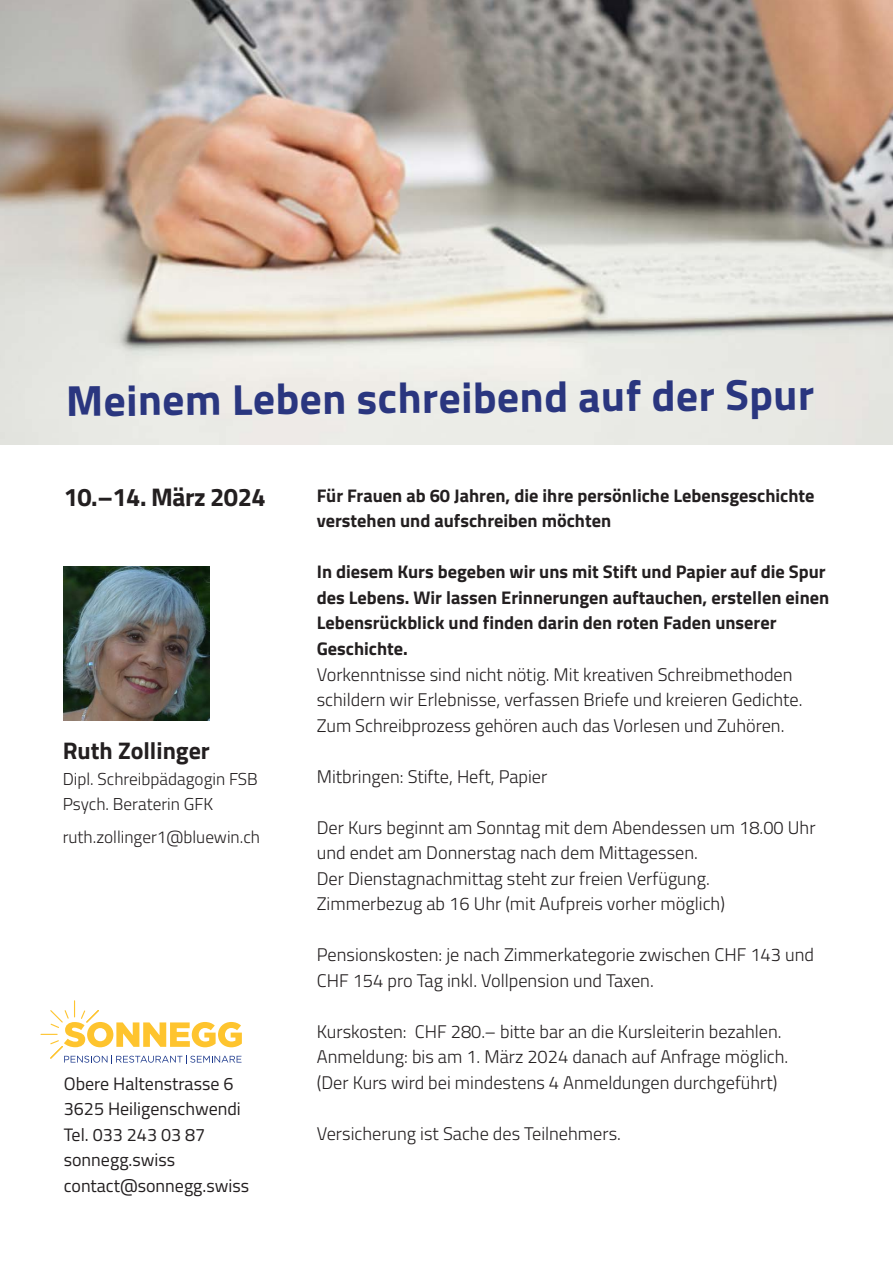
<style>
.page{position:relative;width:893px;height:1263px;background:#fff}
.page>*{position:absolute;margin:0;border:0;box-sizing:border-box;transform-origin:0 0}
.t1{font:700 43.5px "Titillium Web";color:#2a367f}
.t2{font:700 25.5px "Titillium Web";letter-spacing:-.02em;color:#231f20}
.t3{font:700 24px "Titillium Web";color:#231f20}
.t4{font:300 18.3px/25.5px "Titillium Web";color:#231f20}
.t5{font:700 18.3px/25.5px "Titillium Web";color:#231f20}
.t6{font:18px "Titillium Web";color:#231f20}
.t7{font:300 17.25px/33px "Titillium Web";color:#231f20}
</style>
<div class="page">
<img style="left:0;top:0;width:893px;height:444px">
<svg style="left:40px;top:1000px;width:202px;height:64px"></svg>
<img style="left:64px;top:567px;width:146px;height:154px">
<p class="t1" style="left:65px;top:371px;width:749px;rotate:-1deg">Meinem Leben schreibend auf der Spur</p>
<p class="t2" style="left:64px;top:478px;width:203px">10.–14. März 2024</p>
<p class="t3" style="left:63px;top:732px;width:149px">Ruth Zollinger</p>
<p class="t7" style="left:63px;top:761px;width:197px">Dipl. Schreibpädagogin FSB</p>
<p class="t7" style="left:63px;top:787px;width:199px">Psych. Beraterin GFK ruth.zollinger1@bluewin.ch</p>
<p class="t6" style="left:64px;top:1070px;width:171px">Obere Haltenstrasse 6</p>
<p class="t6" style="left:64px;top:1096px;width:179px">3625 Heiligenschwendi</p>
<p class="t6" style="left:64px;top:1121px;width:143px">Tel. 033 243 03 87</p>
<p class="t6" style="left:64px;top:1147px;width:113px">sonnegg.swiss</p>
<p class="t6" style="left:64px;top:1172px;width:187px">contact@sonnegg.swiss</p>
<p class="t5" style="left:317px;top:482px;width:499px">Für Frauen ab 60 Jahren, die ihre persönliche Lebensgeschichte verstehen und aufschreiben möchten</p>
<p class="t5" style="left:317px;top:558px;width:514px">In diesem Kurs begeben wir uns mit Stift und Papier auf die Spur des Lebens. Wir lassen Erinnerungen auftauchen, erstellen einen Lebensrückblick und finden darin den roten Faden unserer Geschichte.</p>
<p class="t4" style="left:317px;top:660px;width:487px">Vorkenntnisse sind nicht nötig. Mit kreativen Schreibmethoden schildern wir Erlebnisse, verfassen Briefe und kreieren Gedichte.<br>Zum Schreibprozess gehören auch das Vorlesen und Zuhören.</p>
<p class="t4" style="left:317px;top:762px;width:232px">Mitbringen: Stifte, Heft, Papier</p>
<p class="t4" style="left:317px;top:813px;width:500px">Der Kurs beginnt am Sonntag mit dem Abendessen um 18.00 Uhr und endet am Donnerstag nach dem Mittagessen.</p>
<p class="t4" style="left:317px;top:864px;width:410px">Der Dienstagnachmittag steht zur freien Verfügung.<br>Zimmerbezug ab 16 Uhr (mit Aufpreis vorher möglich)</p>
<p class="t4" style="left:317px;top:941px;width:499px">Pensionskosten: je nach Zimmerkategorie zwischen CHF 143 und<br>CHF 154 pro Tag inkl. Vollpension und Taxen.</p>
<p class="t4" style="left:317px;top:1017px;width:466px">Kurskosten: CHF 280.– bitte bar an die Kursleiterin bezahlen.</p>
<p class="t4" style="left:317px;top:1043px;width:473px">Anmeldung: bis am 1. März 2024 danach auf Anfrage möglich. (Der Kurs wird bei mindestens 4 Anmeldungen durchgeführt)</p>
<p class="t4" style="left:317px;top:1119px;width:306px">Versicherung ist Sache des Teilnehmers.</p>
</div>
